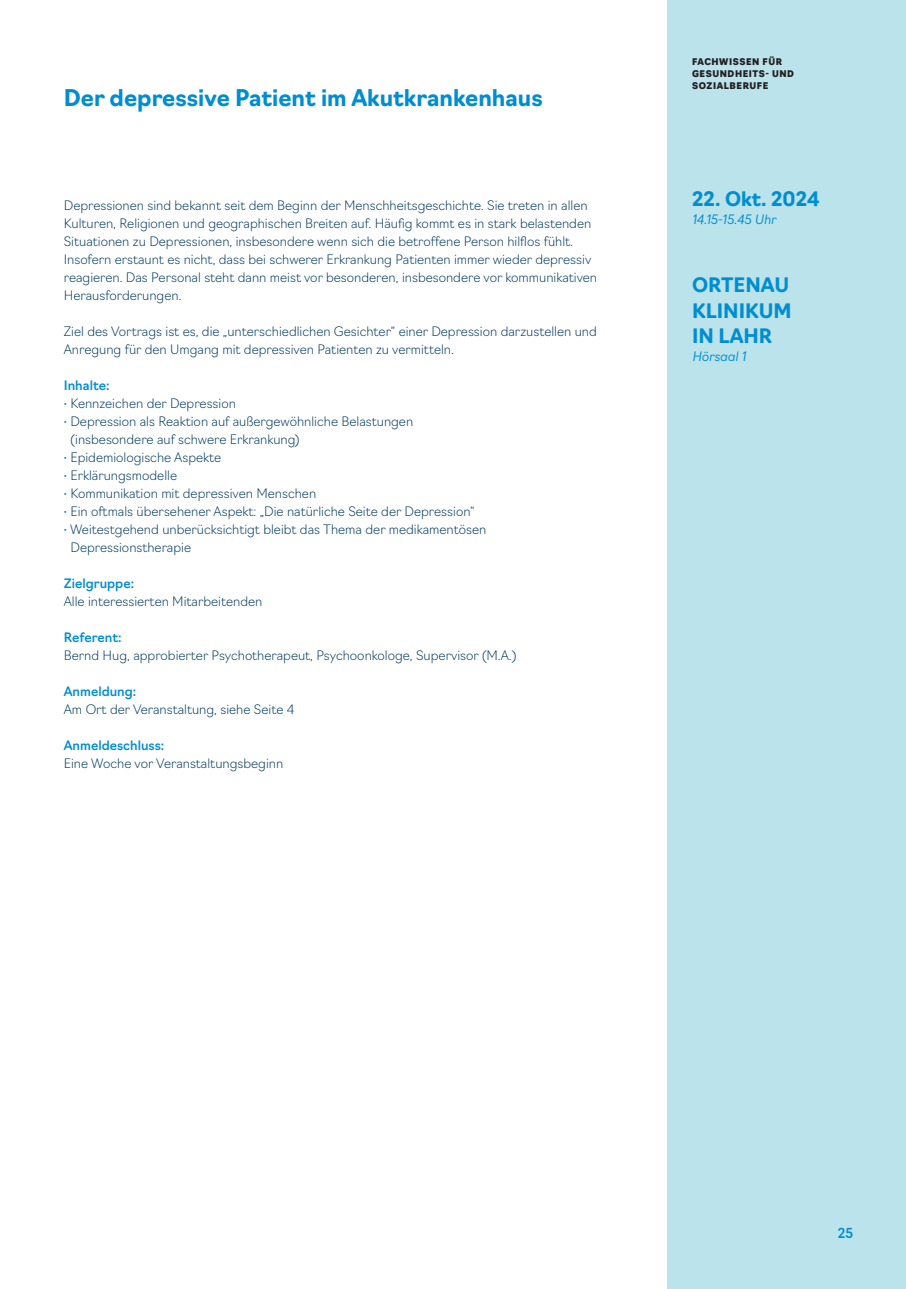
<style>
.page{position:relative;width:906px;height:1289px;background:#fff}
.page>*{position:absolute;margin:0;border:0;box-sizing:border-box;transform-origin:0 0}
.t1{font:700 22.5px "Navigo";color:#008dd1}
.t2{font:700 19.5px/25.5px "Navigo";color:#008dd1}
.t3{font:500 13.5px "Navigo";color:#008dd1}
.t4{font:200 12.75px/18px "Navigo";color:#00395c}
.t5{font:500 12.75px "Navigo";color:#008dd1}
.t6{font:italic 300 12.75px "Navigo";color:#008dd1}
.t7{font:900 9px/12px "Navigo";letter-spacing:.06em;color:#231f20}
.s1{font-weight:500;color:#0072bc}
</style>
<div class="page">
<div style="left:668px;top:0;width:238px;height:1288px;background:#bbe3eb"></div>
<h1 class="t1" style="left:64px;top:80px;width:480px">Der depressive Patient im Akutkrankenhaus</h1>
<p class="t4" style="left:64px;top:195px;width:535px">Depressionen sind bekannt seit dem Beginn der Menschheitsgeschichte. Sie treten in allen Kulturen, Religionen und geographischen Breiten auf. Häufig kommt es in stark belastenden Situationen zu Depressionen, insbesondere wenn sich die betroffene Person hilflos fühlt.<br>Insofern erstaunt es nicht, dass bei schwerer Erkrankung Patienten immer wieder depressiv reagieren. Das Personal steht dann meist vor besonderen, insbesondere vor kommunikativen Herausforderungen.</p>
<p class="t4" style="left:64px;top:321px;width:534px">Ziel des Vortrags ist es, die „unterschiedlichen Gesichter“ einer Depression darzustellen und<br>Anregung für den Umgang mit depressiven Patienten zu vermitteln.</p>
<p class="t5" style="left:64px;top:375px;width:47px">Inhalte:</p>
<p class="t4" style="left:64px;top:393px;width:174px"><span class="s1">·</span> Kennzeichen der Depression</p>
<p class="t4" style="left:64px;top:411px;width:351px"><span class="s1">·</span> Depression als Reaktion auf außergewöhnliche Belastungen</p>
<p class="t4" style="left:71px;top:429px;width:230px">(insbesondere auf schwere Erkrankung)</p>
<p class="t4" style="left:64px;top:447px;width:159px"><span class="s1">·</span> Epidemiologische Aspekte</p>
<p class="t4" style="left:64px;top:465px;width:115px"><span class="s1">·</span> Erklärungsmodelle</p>
<p class="t4" style="left:64px;top:483px;width:254px"><span class="s1">·</span> Kommunikation mit depressiven Menschen</p>
<p class="t4" style="left:64px;top:501px;width:412px"><span class="s1">·</span> Ein oftmals übersehener Aspekt: „Die natürliche Seite der Depression“</p>
<p class="t4" style="left:64px;top:519px;width:424px"><span class="s1">·</span> Weitestgehend unberücksichtigt bleibt das Thema der medikamentösen</p>
<p class="t4" style="left:71px;top:537px;width:122px">Depressionstherapie</p>
<p class="t5" style="left:64px;top:573px;width:72px">Zielgruppe:</p>
<p class="t4" style="left:64px;top:591px;width:200px">Alle interessierten Mitarbeitenden</p>
<p class="t5" style="left:64px;top:627px;width:59px">Referent:</p>
<p class="t4" style="left:64px;top:645px;width:454px">Bernd Hug, approbierter Psychotherapeut, Psychoonkologe, Supervisor (M.A.)</p>
<p class="t5" style="left:64px;top:681px;width:74px">Anmeldung:</p>
<p class="t4" style="left:64px;top:699px;width:232px">Am Ort der Veranstaltung, siehe Seite 4</p>
<p class="t5" style="left:64px;top:735px;width:102px">Anmeldeschluss:</p>
<p class="t4" style="left:64px;top:753px;width:221px">Eine Woche vor Veranstaltungsbeginn</p>
<p class="t7" style="left:692px;top:55px;width:103px">FACHWISSEN FÜR<br>GESUNDHEITS- UND<br>SOZIALBERUFE</p>
<h2 class="t2" style="left:692px;top:185px;width:129px">22. Okt. 2024</h2>
<p class="t6" style="left:692px;top:209px;width:86px">14.15-15.45 Uhr</p>
<h2 class="t2" style="left:692px;top:271px;width:101px">ORTENAU<br>KLINIKUM<br>IN LAHR</h2>
<p class="t6" style="left:692px;top:346px;width:55px">Hörsaal 1</p>
<p class="t3" style="left:838px;top:1222px;width:17px">25</p>
</div>
